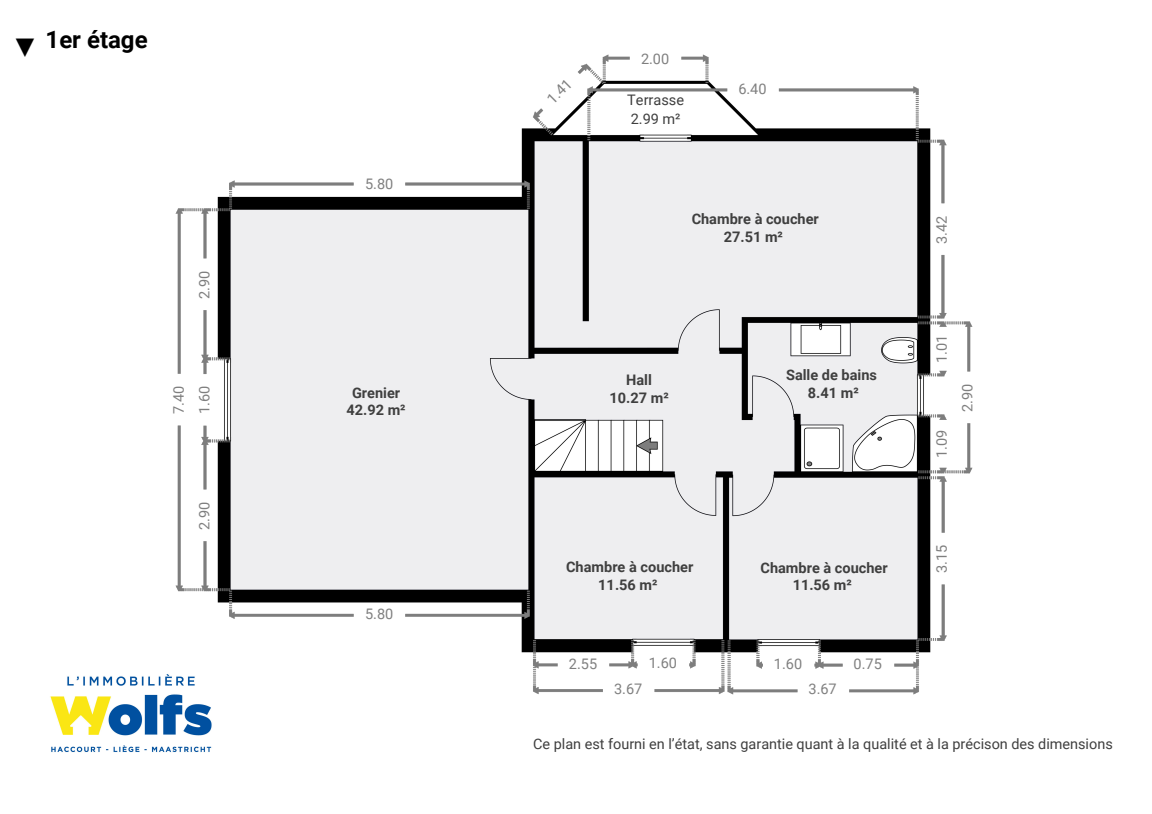
<style>
.page{position:relative;width:1152px;height:814px;background:#fff}
.page>*{position:absolute;margin:0;border:0;box-sizing:border-box;transform-origin:0 0}
.t1{font:700 24px "Roboto";color:#000}
.t2{font:24px "DejaVu Sans";color:#000}
.t3{font:700 14.55px/17.4px "Roboto";color:#3f3f3f;text-align:center}
.t4{font:14.55px "Roboto";color:#7f7f7f}
.t5{font:14.55px "Roboto";color:#3f3f3f}
.t6{font:14.48px "Roboto";color:#3f3f3f}
</style>
<div class="page">
<img style="left:175px;top:54px;width:798px;height:641px">
<img style="left:50px;top:616px;width:178px;height:136px">
<h1 class="t2" style="left:16px;top:32px;width:20px">▼</h1>
<p class="t1" style="left:46px;top:26px;width:104px">1er étage</p>
<p class="t4" style="left:196px;top:299px;width:30px;rotate:-90deg">2.90</p>
<p class="t4" style="left:170px;top:414px;width:30px;rotate:-90deg">7.40</p>
<h2 class="t4" style="left:196px;top:414px;width:30px;rotate:-90deg">1.60</h2>
<h2 class="t4" style="left:196px;top:530px;width:30px;rotate:-90deg">2.90</h2>
<p class="t4" style="left:365px;top:175px;width:30px">5.80</p>
<p class="t3" style="left:347px;top:384px;width:61px">Grenier<br>42.92 m²</p>
<p class="t4" style="left:365px;top:606px;width:30px">5.80</p>
<p class="t4" style="left:544px;top:95px;width:30px;rotate:-45deg">1.41</p>
<p class="t4" style="left:641px;top:50px;width:30px">2.00</p>
<p class="t5" style="left:627px;top:91px;width:58px">Terrasse</p>
<p class="t5" style="left:631px;top:111px;width:51px">2.99 m²</p>
<p class="t4" style="left:738px;top:81px;width:30px">6.40</p>
<h2 class="t3" style="left:692px;top:211px;width:129px">Chambre à coucher<br>27.51 m²</h2>
<p class="t3" style="left:610px;top:372px;width:61px">Hall<br>10.27 m²</p>
<p class="t3" style="left:786px;top:367px;width:93px">Salle de bains<br>8.41 m²</p>
<p class="t3" style="left:566px;top:559px;width:129px">Chambre à coucher<br>11.56 m²</p>
<p class="t4" style="left:569px;top:655px;width:30px">2.55</p>
<p class="t4" style="left:649px;top:655px;width:30px">1.60</p>
<h2 class="t4" style="left:614px;top:680px;width:30px">3.67</h2>
<p class="t3" style="left:761px;top:559px;width:129px">Chambre à coucher<br>11.56 m²</p>
<p class="t4" style="left:774px;top:655px;width:30px">1.60</p>
<h2 class="t4" style="left:809px;top:681px;width:30px">3.67</h2>
<h2 class="t4" style="left:854px;top:656px;width:30px">0.75</h2>
<p class="t4" style="left:933px;top:244px;width:30px;rotate:-90deg">3.42</p>
<p class="t4" style="left:933px;top:363px;width:30px;rotate:-90deg">1.01</p>
<p class="t4" style="left:933px;top:458px;width:30px;rotate:-90deg">1.09</p>
<p class="t4" style="left:959px;top:412px;width:30px;rotate:-90deg">2.90</p>
<p class="t4" style="left:933px;top:573px;width:30px;rotate:-90deg">3.15</p>
<p class="t6" style="left:533px;top:736px;width:581px">Ce plan est fourni en l’état, sans garantie quant à la qualité et à la précison des dimensions</p>
</div>
